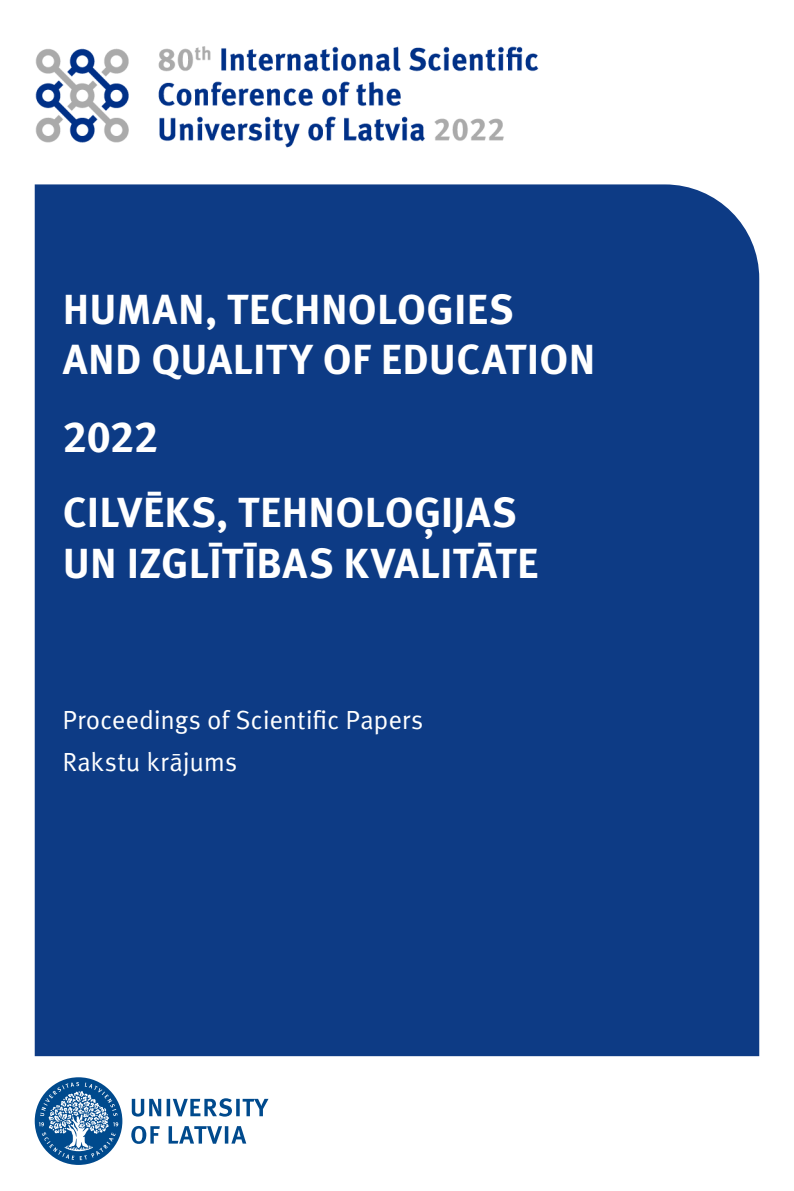
<style>
.page{position:relative;width:794px;height:1191px;background:#fff}
.page>*{position:absolute;margin:0;border:0;box-sizing:border-box;transform-origin:0 0}
.t1{font:700 43.75px "Meta Pro";color:#fff}
.t2{font:700 42px/50.4px "Meta Pro";letter-spacing:.005em;color:#fff}
.t3{font:26.25px "Meta Pro";letter-spacing:-.005em;color:#fff}
</style>
<div class="page">
<img style="left:35px;top:46px;width:504px;height:102px">
<div style="left:35px;top:184px;width:724px;height:872px;background:#0d3b85"></div>
<div style="left:35px;top:1077px;width:87px;height:88px;background:#004a8d;border-radius:50%"></div>
<svg style="left:39px;top:1082px;width:79px;height:78px"></svg>
<svg style="left:132px;top:1098px;width:136px;height:18px"></svg>
<svg style="left:131px;top:1126px;width:29px;height:17px"></svg>
<svg style="left:169px;top:1126px;width:77px;height:17px"></svg>
<p class="t2" style="left:63px;top:285px;width:534px">HUMAN, TECHNOLOGIES<br>AND QUALITY OF EDUCATION</p>
<p class="t1" style="left:63px;top:409px;width:98px">2022</p>
<p class="t2" style="left:63px;top:489px;width:477px">CILVĒKS, TEHNOLOĢIJAS<br>UN IZGLĪTĪBAS KVALITĀTE</p>
<p class="t3" style="left:63px;top:703px;width:362px">Proceedings of Scientific Papers</p>
<p class="t3" style="left:63px;top:745px;width:176px">Rakstu krājums</p>
</div>
